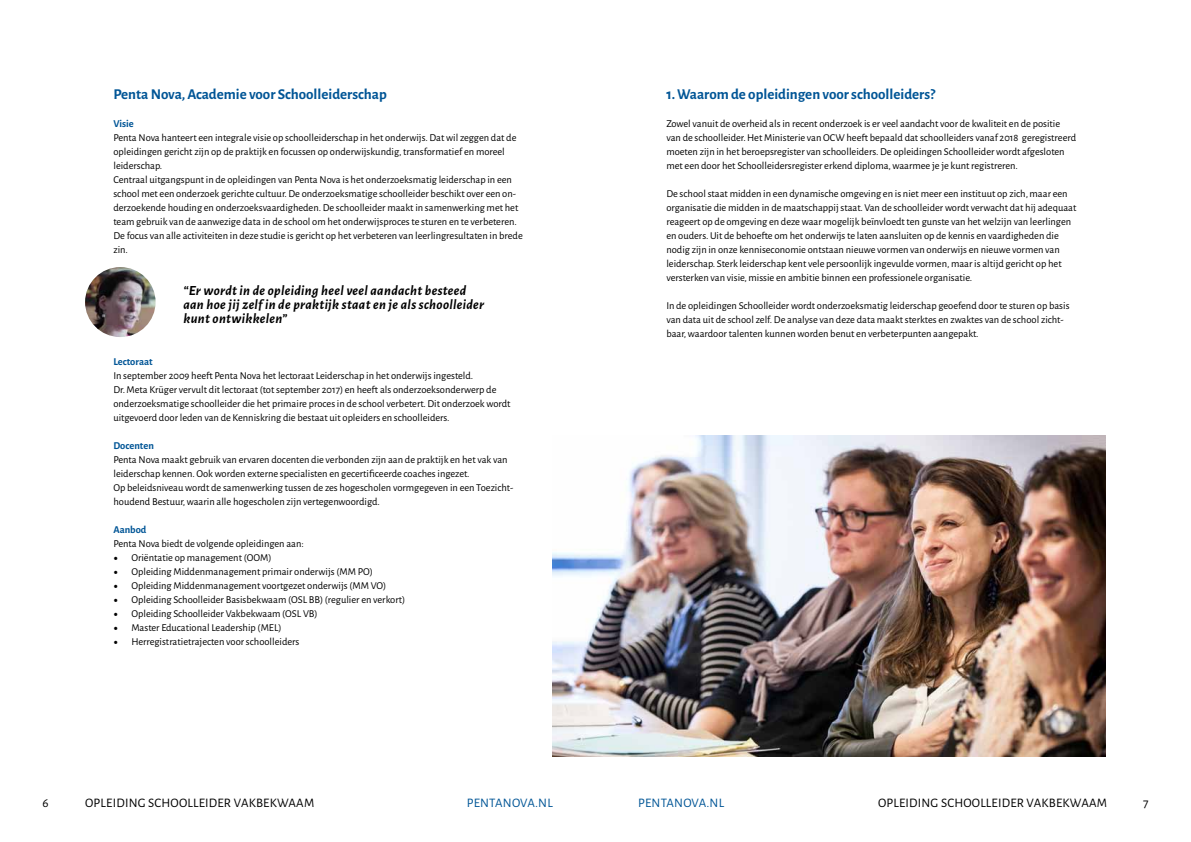
<style>
.page{position:relative;width:1191px;height:842px;background:#fff}
.page>*{position:absolute;margin:0;border:0;box-sizing:border-box;transform-origin:0 0}
.t1{font:700 15px "Alegreya Sans";color:#005596}
.t2{font:italic 700 14px/14px "Alegreya Sans";letter-spacing:.025em;color:#000}
.t3{font:13px "Alegreya Sans";letter-spacing:.015em;color:#000}
.t4{font:13px "Alegreya Sans";letter-spacing:.015em;color:#005596}
.t5{font:10.5px/14px "Alegreya Sans";color:#000}
.t6{font:700 10.5px "Alegreya Sans";color:#005596}
.s1{font-family:"Minion Pro";font-size:12px}
</style>
<div class="page">
<img style="left:553px;top:435px;width:553px;height:322px">
<img style="left:85px;top:267px;width:71px;height:70px;border-radius:35px">
<h1 class="t1" style="left:113px;top:83px;width:275px">Penta Nova, Academie voor Schoolleiderschap</h1>
<p class="t6" style="left:113px;top:116px;width:22px">Visie</p>
<p class="t5" style="left:113px;top:130px;width:411px">Penta Nova hanteert een integrale visie op schoolleiderschap in het onderwijs. Dat wil zeggen dat de opleidingen gericht zijn op de praktijk en focussen op onderwijskundig, transformatief en moreel leiderschap.<br>Centraal uitgangspunt in de opleidingen van Penta Nova is het onderzoeksmatig leiderschap in een school met een onderzoek gerichte cultuur. De onderzoeksmatige schoolleider beschikt over een on&shy;derzoekende houding en onderzoeksvaardigheden. De schoolleider maakt in samenwerking met het team gebruik van de aanwezige data in de school om het onderwijsproces te sturen en te verbeteren.<br>De focus van alle activiteiten in deze studie is gericht op het verbeteren van leerlingresultaten in brede zin.</p>
<h2 class="t2" style="left:183px;top:283px;width:302px">“Er wordt in de opleiding heel veel aandacht besteed aan hoe jij zelf in de praktijk staat en je als schoolleider kunt ontwikkelen”</h2>
<p class="t6" style="left:113px;top:354px;width:41px">Lectoraat</p>
<p class="t5" style="left:113px;top:368px;width:399px">In september 2009 heeft Penta Nova het lectoraat Leiderschap in het onderwijs ingesteld.<br>Dr. Meta Krüger vervult dit lectoraat (tot september 2017) en heeft als onderzoeksonderwerp de onderzoeksmatige schoolleider die het primaire proces in de school verbetert. Dit onderzoek wordt uitgevoerd door leden van de Kenniskring die bestaat uit opleiders en schoolleiders.</p>
<p class="t6" style="left:113px;top:438px;width:42px">Docenten</p>
<p class="t5" style="left:113px;top:452px;width:401px">Penta Nova maakt gebruik van ervaren docenten die verbonden zijn aan de praktijk en het vak van leiderschap kennen. Ook worden externe specialisten en gecertificeerde coaches ingezet.<br>Op beleidsniveau wordt de samenwerking tussen de zes hogescholen vormgegeven in een Toezicht&shy;houdend Bestuur, waarin alle hogescholen zijn vertegenwoordigd.</p>
<p class="t6" style="left:113px;top:522px;width:35px">Aanbod</p>
<p class="t5" style="left:113px;top:536px;width:192px">Penta Nova biedt de volgende opleidingen aan:</p>
<p class="t5" style="left:113px;top:550px;width:160px"><span class="s1">•</span> Oriëntatie op management (OOM)</p>
<p class="t5" style="left:113px;top:564px;width:261px"><span class="s1">•</span> Opleiding Middenmanagement primair onderwijs (MM PO)</p>
<p class="t5" style="left:113px;top:578px;width:274px"><span class="s1">•</span> Opleiding Middenmanagement voortgezet onderwijs (MM VO)</p>
<p class="t5" style="left:113px;top:592px;width:293px"><span class="s1">•</span> Opleiding Schoolleider Basisbekwaam (OSL BB) (regulier en verkort)</p>
<p class="t5" style="left:113px;top:606px;width:206px"><span class="s1">•</span> Opleiding Schoolleider Vakbekwaam (OSL VB)</p>
<p class="t5" style="left:113px;top:620px;width:169px"><span class="s1">•</span> Master Educational Leadership (MEL)</p>
<p class="t5" style="left:113px;top:634px;width:188px"><span class="s1">•</span> Herregistratietrajecten voor schoolleiders</p>
<h1 class="t1" style="left:666px;top:83px;width:270px">1. Waarom de opleidingen voor schoolleiders?</h1>
<p class="t5" style="left:666px;top:116px;width:411px">Zowel vanuit de overheid als in recent onderzoek is er veel aandacht voor de kwaliteit en de positie van de schoolleider. Het Ministerie van OCW heeft bepaald dat schoolleiders vanaf 2018 geregistreerd moeten zijn in het beroepsregister van schoolleiders. De opleidingen Schoolleider wordt afgesloten met een door het Schoolleidersregister erkend diploma, waarmee je je kunt registreren.</p>
<p class="t5" style="left:666px;top:186px;width:411px">De school staat midden in een dynamische omgeving en is niet meer een instituut op zich, maar een organisatie die midden in de maatschappij staat. Van de schoolleider wordt verwacht dat hij adequaat reageert op de omgeving en deze waar mogelijk beïnvloedt ten gunste van het welzijn van leerlingen en ouders. Uit de behoefte om het onderwijs te laten aansluiten op de kennis en vaardigheden die nodig zijn in onze kenniseconomie ontstaan nieuwe vormen van onderwijs en nieuwe vormen van leiderschap. Sterk leiderschap kent vele persoonlijk ingevulde vormen, maar is altijd gericht op het versterken van visie, missie en ambitie binnen een professionele organisatie.</p>
<p class="t5" style="left:666px;top:298px;width:405px">In de opleidingen Schoolleider wordt onderzoeksmatig leiderschap geoefend door te sturen op basis van data uit de school zelf. De analyse van deze data maakt sterktes en zwaktes van de school zicht&shy;baar, waardoor talenten kunnen worden benut en verbeterpunten aangepakt.</p>
<p class="t3" style="left:43px;top:794px;width:8px">6</p>
<p class="t3" style="left:85px;top:794px;width:16px">Opleidin</p>
<p class="t3" style="left:138px;top:794px;width:25px">g Schoolleider</p>
<p class="t3" style="left:234px;top:794px;width:17px">Vakbekwaam</p>
<p class="t4" style="left:467px;top:794px;width:87px">PENTANOVA.NL</p>
<p class="t4" style="left:638px;top:794px;width:87px">PENTANOVA.NL</p>
<p class="t3" style="left:878px;top:794px;width:16px">Opleidin</p>
<p class="t3" style="left:930px;top:794px;width:25px">g Schoolleider</p>
<p class="t3" style="left:1026px;top:794px;width:17px">Vakbekwaam</p>
<p class="t3" style="left:1143px;top:794px;width:7px">7</p>
</div>
